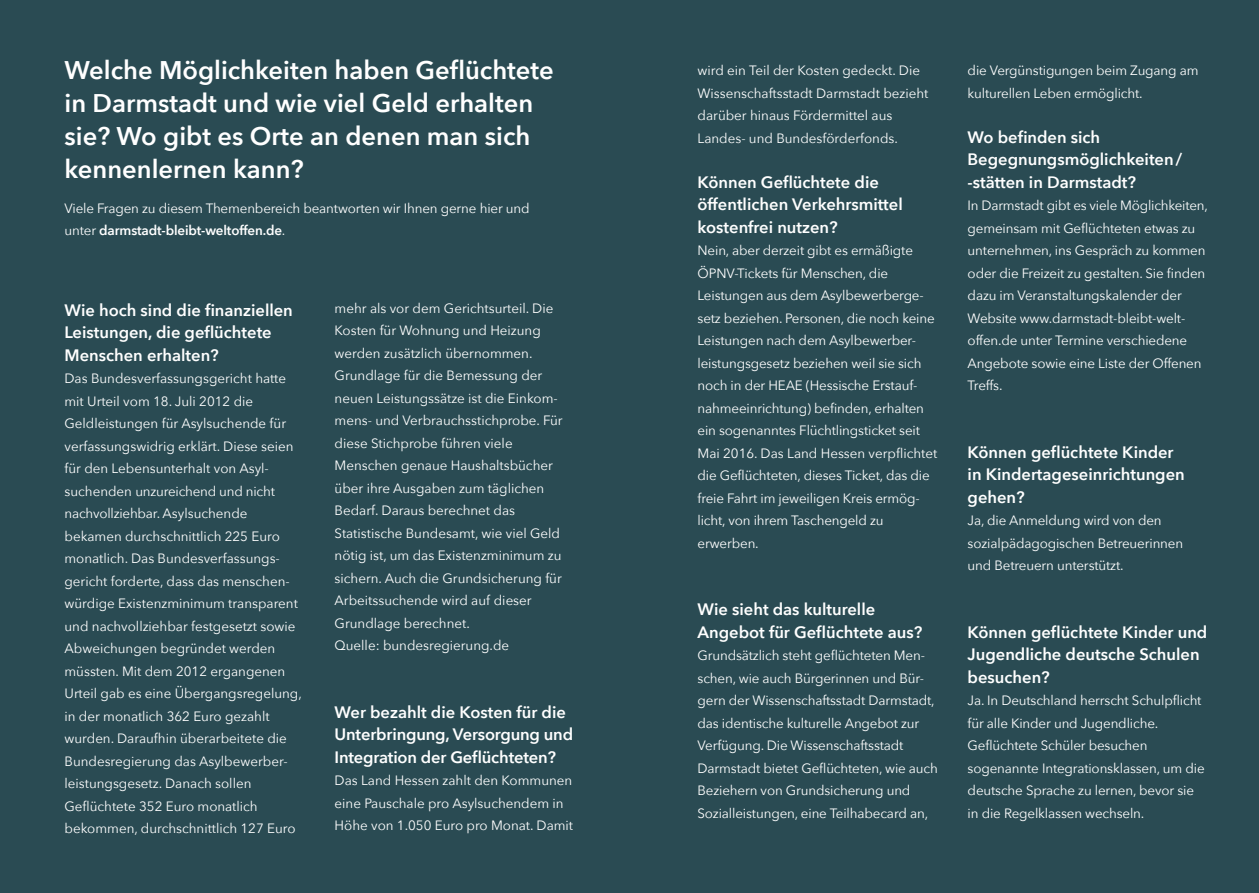
<style>
.page{position:relative;width:1259px;height:893px;background:#2a4b53}
.page>*{position:absolute;margin:0;border:0;box-sizing:border-box;transform-origin:0 0}
.t1{font:600 25.5px/33px "Avenir Next";color:#fff}
.t2{font:600 16.5px/22.5px "Avenir Next";color:#fff}
.t3{font:13.5px/22.5px "Avenir Next";letter-spacing:-.01em;color:#fff}
.s1{font-weight:600}
</style>
<div class="page">
<h1 class="t1" style="left:64px;top:53px;width:491px">Welche Möglichkeiten haben Geflüchtete in Darmstadt und wie viel Geld erhalten sie? Wo gibt es Orte an denen man sich kennenlernen kann?</h1>
<p class="t3" style="left:64px;top:196px;width:467px">Viele Fragen zu diesem Themenbereich beantworten wir Ihnen gerne hier und unter <span class="s1">darmstadt-bleibt-weltoffen.de</span>.</p>
<p class="t2" style="left:64px;top:298px;width:230px">Wie hoch sind die finanziellen<br>Leistungen, die geflüchtete<br>Menschen erhalten?</p>
<p class="t3" style="left:64px;top:367px;width:239px">Das Bundesverfassungsgericht hatte mit Urteil vom 18. Juli 2012 die Geldleistungen für Asylsuchende für verfassungswidrig erklärt. Diese seien für den Lebensunterhalt von Asyl&shy;suchenden unzureichend und nicht nachvollziehbar. Asylsuchende bekamen durchschnittlich 225 Euro monatlich. Das Bundesverfassungs&shy;gericht forderte, dass das menschen&shy;würdige Existenzminimum transparent und nachvollziehbar festgesetzt sowie Abweichungen begründet werden müssten. Mit dem 2012 ergangenen Urteil gab es eine Übergangsregelung, in der monatlich 362 Euro gezahlt wurden. Daraufhin überarbeitete die Bundesregierung das Asylbewerber&shy;leistungsgesetz. Danach sollen Geflüchtete 352 Euro monatlich bekommen, durchschnittlich 127 Euro</p>
<p class="t3" style="left:334px;top:296px;width:229px">mehr als vor dem Gerichtsurteil. Die Kosten für Wohnung und Heizung werden zusätzlich übernommen.<br>Grundlage für die Bemessung der neuen Leistungssätze ist die Einkom&shy;mens- und Verbrauchsstichprobe. Für diese Stichprobe führen viele Menschen genaue Haushaltsbücher über ihre Ausgaben zum täglichen Bedarf. Daraus berechnet das Statistische Bundesamt, wie viel Geld nötig ist, um das Existenzminimum zu sichern. Auch die Grundsicherung für Arbeitssuchende wird auf dieser Grundlage berechnet.<br>Quelle: bundesregierung.de</p>
<p class="t2" style="left:334px;top:700px;width:240px">Wer bezahlt die Kosten für die<br>Unterbringung, Versorgung und<br>Integration der Geflüchteten?</p>
<p class="t3" style="left:334px;top:769px;width:240px">Das Land Hessen zahlt den Kommunen eine Pauschale pro Asylsuchendem in<br>Höhe von 1.050 Euro pro Monat. Damit</p>
<p class="t3" style="left:697px;top:59px;width:232px">wird ein Teil der Kosten gedeckt. Die Wissenschaftsstadt Darmstadt bezieht darüber hinaus Fördermittel aus Landes- und Bundesförderfonds.</p>
<p class="t2" style="left:697px;top:170px;width:207px">Können Geflüchtete die öffentlichen Verkehrsmittel kostenfrei nutzen?</p>
<p class="t3" style="left:697px;top:239px;width:241px">Nein, aber derzeit gibt es ermäßigte ÖPNV-Tickets für Menschen, die Leistungen aus dem Asylbewerberge&shy;setz beziehen. Personen, die noch keine Leistungen nach dem Asylbewerber&shy;leistungsgesetz beziehen weil sie sich noch in der HEAE (Hessische Erstauf&shy;nahmeeinrichtung) befinden, erhalten ein sogenanntes Flüchtlingsticket seit Mai 2016. Das Land Hessen verpflichtet die Geflüchteten, dieses Ticket, das die freie Fahrt im jeweiligen Kreis ermög&shy;licht, von ihrem Taschengeld zu erwerben.</p>
<p class="t2" style="left:697px;top:598px;width:226px">Wie sieht das kulturelle<br>Angebot für Geflüchtete aus?</p>
<p class="t3" style="left:697px;top:644px;width:242px">Grundsätzlich steht geflüchteten Men&shy;schen, wie auch Bürgerinnen und Bür&shy;gern der Wissenschaftsstadt Darmstadt, das identische kulturelle Angebot zur Verfügung. Die Wissenschaftsstadt Darmstadt bietet Geflüchteten, wie auch Beziehern von Grundsicherung und Sozialleistungen, eine Teilhabecard an,</p>
<p class="t3" style="left:967px;top:59px;width:232px">die Vergünstigungen beim Zugang am kulturellen Leben ermöglicht.</p>
<p class="t2" style="left:967px;top:125px;width:216px">Wo befinden sich<br>Begegnungsmöglichkeiten/ -stätten in Darmstadt?</p>
<p class="t3" style="left:967px;top:194px;width:242px">In Darmstadt gibt es viele Möglichkeiten, gemeinsam mit Geflüchteten etwas zu unternehmen, ins Gespräch zu kommen oder die Freizeit zu gestalten. Sie finden dazu im Veranstaltungskalender der Website www.darmstadt-bleibt-welt&shy;offen.de unter Termine verschiedene Angebote sowie eine Liste der Offenen Treffs.</p>
<p class="t2" style="left:967px;top:440px;width:219px">Können geflüchtete Kinder in Kindertageseinrichtungen gehen?</p>
<p class="t3" style="left:967px;top:509px;width:217px">Ja, die Anmeldung wird von den sozialpädagogischen Betreuerinnen und Betreuern unterstützt.</p>
<p class="t2" style="left:967px;top:620px;width:241px">Können geflüchtete Kinder und<br>Jugendliche deutsche Schulen besuchen?</p>
<p class="t3" style="left:967px;top:689px;width:238px">Ja. In Deutschland herrscht Schulpflicht für alle Kinder und Jugendliche.<br>Geflüchtete Schüler besuchen sogenannte Integrationsklassen, um die deutsche Sprache zu lernen, bevor sie in die Regelklassen wechseln.</p>
</div>
